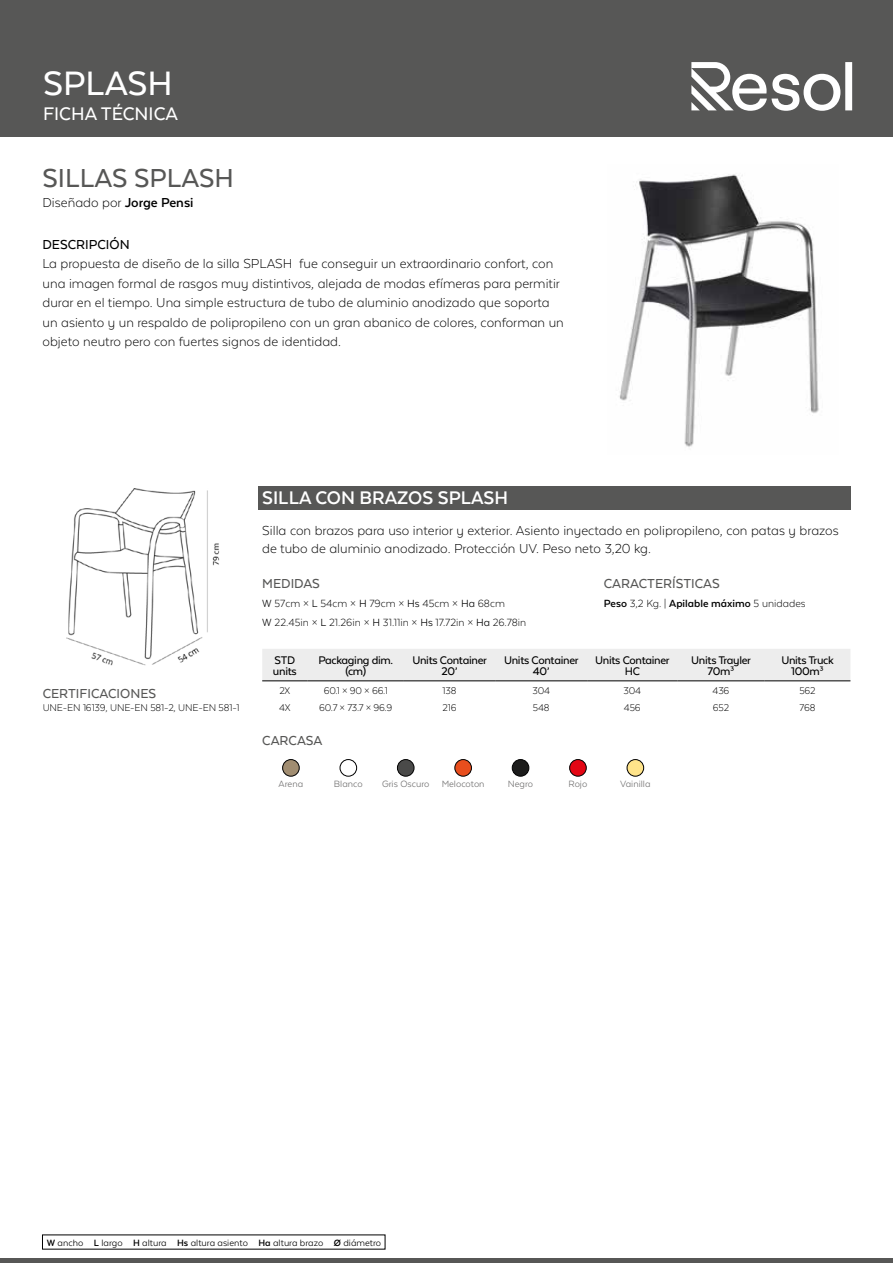
<style>
.page{position:relative;width:893px;height:1263px;background:#fff}
.page>*{position:absolute;margin:0;border:0;box-sizing:border-box;transform-origin:0 0}
.t1{font:500 39px "Texta Alt";color:#fff}
.t2{font:500 30px "Texta Alt";color:#575756}
.t3{font:700 21px "Texta Alt";color:#fff}
.t4{font:500 21px "Texta Alt";color:#fff}
.t5{font:300 15px/19.5px "Texta Alt";color:#000}
.t6{font:500 15px "Texta Alt";color:#575756}
.t7{font:500 15px "Texta Alt";color:#000}
.t8{font:500 12.75px/10.5px "Texta Alt";letter-spacing:-.025em;color:#000;text-align:center}
.t9{font:300 12px/18.6px "Texta Alt";color:#000}
.t10{font:700 12px "Texta Alt";color:#000}
.t11{font:300 11.25px "Texta Alt";letter-spacing:-.02em;color:#000}
.t12{font:10.5px "Texta Alt";color:#000}
.t13{font:10.5px "Texta Alt";color:#706f6f}
.s1{font-weight:700}
.s2{font-weight:400}
.s3{font-weight:300}
</style>
<div class="page">
<hr style="left:0;top:1259px;width:893px;height:4px;background:#575756">
<div style="left:0;top:0;width:893px;height:137px;background:#575756"></div>
<svg style="left:691px;top:62px;width:161px;height:49px"></svg>
<img style="left:619px;top:174px;width:200px;height:273px">
<div style="left:258px;top:486px;width:592px;height:23px;background:#575756"></div>
<div style="left:262px;top:649px;width:588px;height:32px;background:#ededed"></div>
<hr style="left:262px;top:681px;width:46px;height:1px;background:#000">
<hr style="left:308px;top:681px;width:96px;height:1px;background:#000">
<hr style="left:404px;top:681px;width:91px;height:1px;background:#000">
<hr style="left:495px;top:681px;width:92px;height:1px;background:#000">
<hr style="left:587px;top:681px;width:90px;height:1px;background:#000">
<hr style="left:677px;top:681px;width:88px;height:1px;background:#000">
<hr style="left:765px;top:681px;width:85px;height:1px;background:#000">
<img style="left:283px;top:759px;width:16px;height:17px;border-radius:8px">
<div style="left:282px;top:759px;width:17px;height:17px;border:1px solid #000;border-radius:50%"></div>
<img style="left:340px;top:759px;width:17px;height:17px;border-radius:8px">
<div style="left:340px;top:759px;width:17px;height:17px;border:1px solid #000;border-radius:50%"></div>
<img style="left:397px;top:759px;width:17px;height:17px;border-radius:8px">
<div style="left:397px;top:759px;width:17px;height:17px;border:1px solid #000;border-radius:50%"></div>
<img style="left:455px;top:759px;width:16px;height:17px;border-radius:8px">
<div style="left:455px;top:759px;width:17px;height:17px;border:1px solid #000;border-radius:50%"></div>
<img style="left:512px;top:759px;width:17px;height:17px;border-radius:8px">
<div style="left:512px;top:759px;width:17px;height:17px;border:1px solid #000;border-radius:50%"></div>
<img style="left:570px;top:759px;width:16px;height:17px;border-radius:8px">
<div style="left:569px;top:759px;width:17px;height:17px;border:1px solid #000;border-radius:50%"></div>
<img style="left:627px;top:759px;width:17px;height:17px;border-radius:8px">
<div style="left:627px;top:759px;width:17px;height:17px;border:1px solid #000;border-radius:50%"></div>
<img style="left:66px;top:488px;width:154px;height:178px">
<h1 class="t1" style="left:43px;top:63px;width:131px">SPLASH</h1>
<h3 class="t4" style="left:43px;top:103px;width:136px">FICHA TÉCNICA</h3>
<h2 class="t2" style="left:43px;top:163px;width:193px">SILLAS SPLASH</h2>
<p class="t5" style="left:43px;top:192px;width:153px">Diseñado por <span class="s1">Jorge Pensi</span></p>
<p class="t7" style="left:43px;top:236px;width:89px">DESCRIPCIÓN</p>
<p class="t5" style="left:43px;top:254px;width:523px">La propuesta de diseño de la silla SPLASH fue conseguir un extraordinario confort, con una imagen formal de rasgos muy distintivos, alejada de modas efímeras para permitir durar en el tiempo. Una simple estructura de tubo de aluminio anodizado que soporta un asiento y un respaldo de polipropileno con un gran abanico de colores, conforman un objeto neutro pero con fuertes signos de identidad.</p>
<p class="t6" style="left:43px;top:685px;width:115px">CERTIFICACIONES</p>
<p class="t11" style="left:43px;top:702px;width:198px">UNE-EN 16139, UNE-EN 581-2, UNE-EN 581-1</p>
<h3 class="t3" style="left:262px;top:487px;width:247px">SILLA CON BRAZOS SPLASH</h3>
<p class="t5" style="left:262px;top:521px;width:578px;line-height:18px">Silla con brazos para uso interior y exterior. Asiento inyectado en polipropileno, con patas y brazos de tubo de aluminio anodizado. Protección UV. Peso neto 3,20 kg.</p>
<p class="t6" style="left:262px;top:576px;width:59px">MEDIDAS</p>
<p class="t9" style="left:262px;top:594px;width:266px"><span class="s2">W</span> 57cm × <span class="s2">L</span> 54cm × <span class="s2">H</span> 79cm × <span class="s2">Hs</span> 45cm × <span class="s2">Ha</span> 68cm<br><span class="s2">W</span> 22.45in × <span class="s2">L</span> 21.26in × <span class="s2">H</span> 31.11in × <span class="s2">Hs</span> 17.72in × <span class="s2">Ha</span> 26.78in</p>
<p class="t6" style="left:604px;top:576px;width:117px">CARACTERÍSTICAS</p>
<p class="t10" style="left:604px;top:597px;width:203px">Peso <span class="s3">3,2 Kg. |</span> Apilable máximo <span class="s3">5 unidades</span></p>
<p class="t8" style="left:273px;top:655px;width:25px;text-align:left">STD units</p>
<p class="t8" style="left:318px;top:655px;width:76px">Packaging dim. (cm)</p>
<p class="t8" style="left:412px;top:655px;width:76px">Units Container<br>20’</p>
<p class="t8" style="left:504px;top:655px;width:76px">Units Container<br>40’</p>
<p class="t8" style="left:595px;top:655px;width:76px">Units Container<br>HC</p>
<p class="t8" style="left:691px;top:655px;width:61px">Units Trayler<br>70m³</p>
<p class="t8" style="left:781px;top:655px;width:54px">Units Truck<br>100m³</p>
<p class="t11" style="left:279px;top:684px;width:12px">2X</p>
<p class="t11" style="left:324px;top:684px;width:65px">60.1 × 90 × 66.1</p>
<p class="t11" style="left:443px;top:684px;width:15px">138</p>
<p class="t11" style="left:532px;top:684px;width:19px">304</p>
<p class="t11" style="left:623px;top:684px;width:19px">304</p>
<p class="t11" style="left:713px;top:684px;width:18px">436</p>
<p class="t11" style="left:799px;top:684px;width:18px">562</p>
<p class="t11" style="left:279px;top:701px;width:13px">4X</p>
<p class="t11" style="left:319px;top:701px;width:74px">60.7 × 73.7 × 96.9</p>
<p class="t11" style="left:443px;top:701px;width:15px">216</p>
<p class="t11" style="left:533px;top:701px;width:18px">548</p>
<p class="t11" style="left:624px;top:701px;width:18px">456</p>
<p class="t11" style="left:713px;top:701px;width:18px">652</p>
<p class="t11" style="left:800px;top:701px;width:17px">768</p>
<p class="t6" style="left:262px;top:733px;width:62px">CARCASA</p>
<p class="t13" style="left:279px;top:778px;width:26px">Arena</p>
<p class="t13" style="left:334px;top:778px;width:30px">Blanco</p>
<p class="t13" style="left:382px;top:778px;width:104px">Gris Oscuro Melocoton</p>
<p class="t13" style="left:508px;top:778px;width:27px">Negro</p>
<p class="t13" style="left:569px;top:778px;width:20px">Rojo</p>
<p class="t13" style="left:620px;top:778px;width:32px">Vainilla</p>
<p class="t12" style="left:47px;top:1237px;width:336px"><span class="s1">W</span> ancho <span class="s1">L</span> largo <span class="s1">H</span> altura <span class="s1">Hs</span> altura asiento <span class="s1">Ha</span> altura brazo <span class="s1">Ø</span> diámetro</p>
</div>
